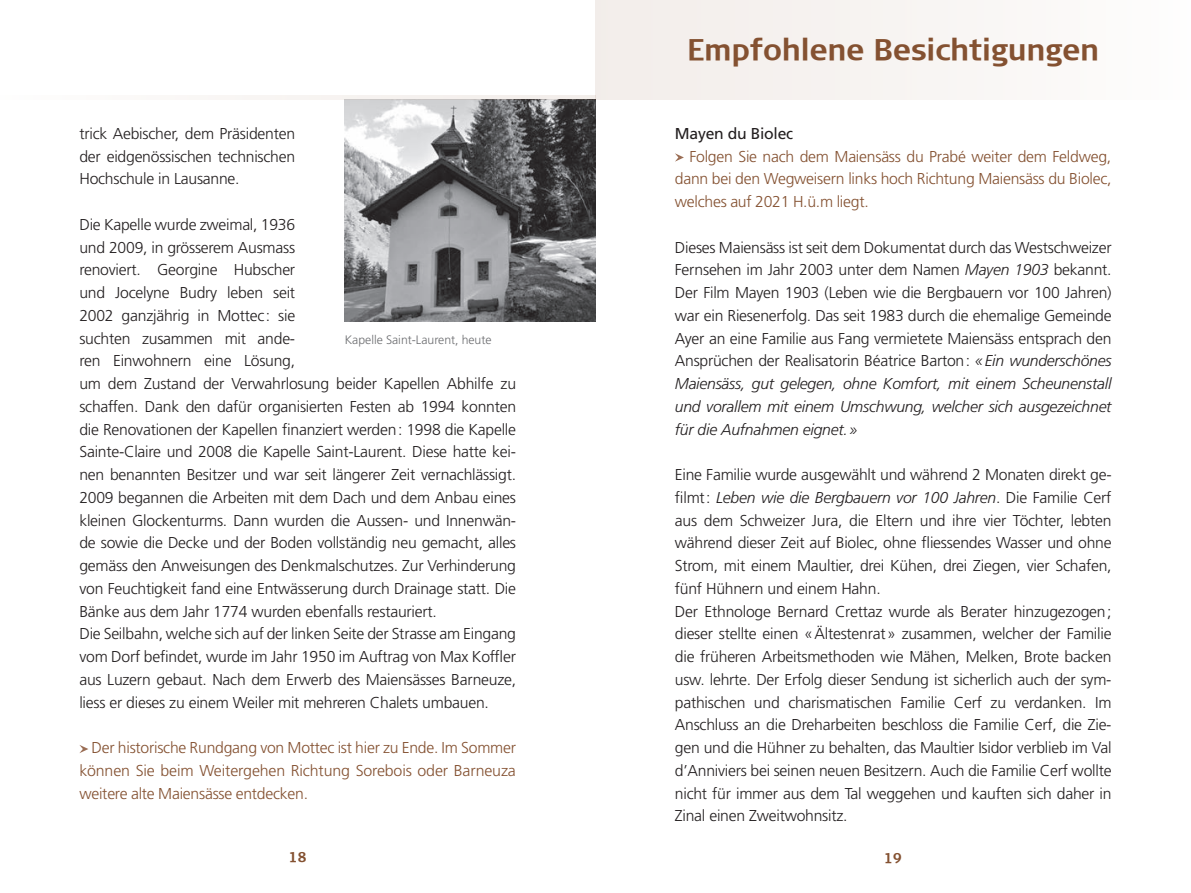
<style>
.page{position:relative;width:1191px;height:893px;background:#fff}
.page>*{position:absolute;margin:0;border:0;box-sizing:border-box;transform-origin:0 0}
.t1{font:700 29.75px "Signa Column";letter-spacing:-.01em;color:#845131}
.t2{font:300 15.75px/22.8px "Frutiger LT Std";letter-spacing:-.015em;color:#231f20;text-align:justify}
.t3{font:300 15.75px/22.8px "Frutiger LT Std";letter-spacing:-.015em;color:#845131;text-align:justify}
.t4{font:15.75px "Frutiger LT Std";letter-spacing:-.015em;color:#231f20}
.t5{font:700 14px "Signa Column";color:#845131}
.t6{font:300 12.25px "Frutiger LT Std";color:#6c6d70}
.s1{font-style:italic}
</style>
<div class="page">
<svg style="left:79px;top:745px;width:9px;height:8px"></svg>
<img style="left:345px;top:99px;width:250px;height:222px">
<div style="left:595px;top:0;width:596px;height:99px;background:#f7f4f2"></div>
<hr style="left:0;top:96px;width:595px;height:3px;background:#f7f4f2">
<svg style="left:675px;top:153px;width:9px;height:9px"></svg>
<p class="t2" style="left:79px;top:122px;width:217px">trick Aebischer, dem Präsidenten der eidgenössischen technischen Hochschule in Lausanne.</p>
<p class="t2" style="left:79px;top:213px;width:438px;text-align:left">Die Kapelle wurde zweimal, 1936<br>und 2009, in grösserem Ausmass<br>renoviert. Georgine Hubscher<br>und Jocelyne Budry leben seit<br>2002 ganzjährig in Mottec: sie<br>suchten zusammen mit ande-<br>ren Einwohnern eine Lösung,<br>um dem Zustand der Verwahrlosung beider Kapellen Abhilfe zu schaffen. Dank den dafür organisierten Festen ab 1994 konnten die Renovationen der Kapellen finanziert werden: 1998 die Kapelle Sainte-Claire und 2008 die Kapelle Saint-Laurent. Diese hatte kei&shy;nen benannten Besitzer und war seit längerer Zeit vernachlässigt.<br>2009 begannen die Arbeiten mit dem Dach und dem Anbau eines kleinen Glockenturms. Dann wurden die Aussen- und Innenwän&shy;de sowie die Decke und der Boden vollständig neu gemacht, alles gemäss den Anweisungen des Denkmalschutzes. Zur Verhinderung von Feuchtigkeit fand eine Entwässerung durch Drainage statt. Die Bänke aus dem Jahr 1774 wurden ebenfalls restauriert.<br>Die Seilbahn, welche sich auf der linken Seite der Strasse am Eingang vom Dorf befindet, wurde im Jahr 1950 im Auftrag von Max Koffler aus Luzern gebaut. Nach dem Erwerb des Maiensässes Barneuze, liess er dieses zu einem Weiler mit mehreren Chalets umbauen.</p>
<p class="t3" style="left:79px;top:737px;width:438px;text-indent:12px">Der historische Rundgang von Mottec ist hier zu Ende. Im Sommer können Sie beim Weitergehen Richtung Sorebois oder Barneuza weitere alte Maiensässe entdecken.</p>
<p class="t6" style="left:345px;top:332px;width:148px">Kapelle Saint-Laurent, heute</p>
<h1 class="t1" style="left:687px;top:32px;width:413px">Empfohlene Besichtigungen</h1>
<p class="t4" style="left:675px;top:124px;width:120px">Mayen du Biolec</p>
<p class="t3" style="left:675px;top:145px;width:438px;text-indent:15px">Folgen Sie nach dem Maiensäss du Prabé weiter dem Feldweg, dann bei den Wegweisern links hoch Richtung Maiensäss du Biolec, welches auf 2021 H.ü.m liegt.</p>
<p class="t2" style="left:675px;top:236px;width:438px">Dieses Maiensäss ist seit dem Dokumentat durch das Westschweizer Fernsehen im Jahr 2003 unter dem Namen <span class="s1">Mayen 1903</span> bekannt.<br>Der Film Mayen 1903 (Leben wie die Bergbauern vor 100 Jahren) war ein Riesenerfolg. Das seit 1983 durch die ehemalige Gemeinde Ayer an eine Familie aus Fang vermietete Maiensäss entsprach den Ansprüchen der Realisatorin Béatrice Barton: <span class="s1">«Ein wunderschönes Maiensäss, gut gelegen, ohne Komfort, mit einem Scheunenstall und vorallem mit einem Umschwung, welcher sich ausgezeichnet für die Aufnahmen eignet.»</span></p>
<p class="t2" style="left:675px;top:464px;width:438px;text-align:left">Eine Familie wurde ausgewählt und während 2 Monaten direkt ge&shy;filmt: <span class="s1">Leben wie die Bergbauern vor 100 Jahren</span>. Die Familie Cerf aus dem Schweizer Jura, die Eltern und ihre vier Töchter, lebten während dieser Zeit auf Biolec, ohne fliessendes Wasser und ohne Strom, mit einem Maultier, drei Kühen, drei Ziegen, vier Schafen, fünf Hühnern und einem Hahn.<br>Der Ethnologe Bernard Crettaz wurde als Berater hinzugezogen; dieser stellte einen «Ältestenrat» zusammen, welcher der Familie die früheren Arbeitsmethoden wie Mähen, Melken, Brote backen usw. lehrte. Der Erfolg dieser Sendung ist sicherlich auch der sym&shy;pathischen und charismatischen Familie Cerf zu verdanken. Im Anschluss an die Dreharbeiten beschloss die Familie Cerf, die Zie&shy;gen und die Hühner zu behalten, das Maultier Isidor verblieb im Val d’Anniviers bei seinen neuen Besitzern. Auch die Familie Cerf wollte nicht für immer aus dem Tal weggehen und kauften sich daher in Zinal einen Zweitwohnsitz.</p>
<p class="t5" style="left:289px;top:849px;width:19px">18</p>
<p class="t5" style="left:884px;top:850px;width:19px">19</p>
</div>
